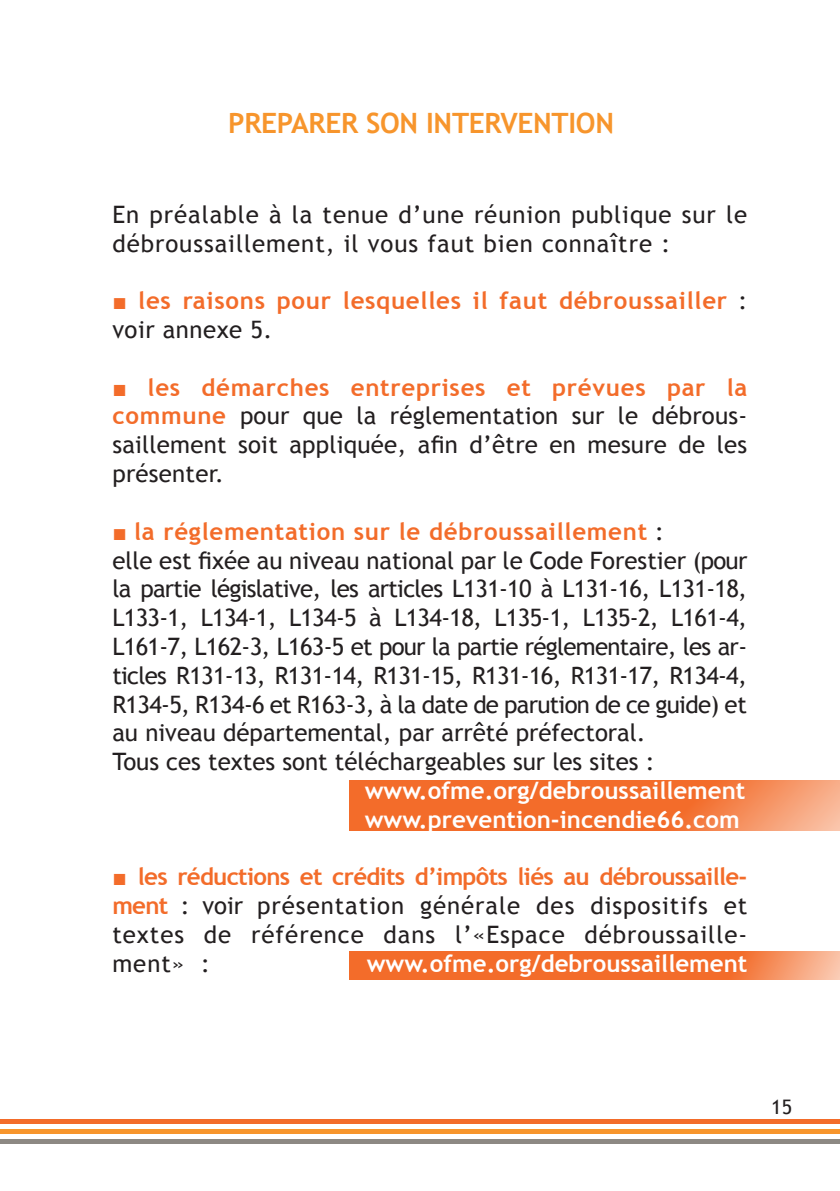
<style>
.page{position:relative;width:840px;height:1191px;background:#fff}
.page>*{position:absolute;margin:0;border:0;box-sizing:border-box;transform-origin:0 0}
.t1{font:700 28px "Trebuchet MS";letter-spacing:-.01em;color:#f7952c}
.t2{font:24px/28.8px "Trebuchet MS";letter-spacing:.01em;color:#231f20;text-align:justify}
.t3{font:700 24px/28.8px "Trebuchet MS";letter-spacing:.03em;color:#f36c2a}
.t4{font:24px/28.8px "Trebuchet MS";letter-spacing:.04em;color:#231f20}
.t5{font:700 24px "Trebuchet MS";color:#fff}
.t6{font:20px "Trebuchet MS";color:#231f20}
.s1{font-family:"Times New Roman";font-weight:400}
.s2{font-weight:400;color:#231f20}
.s3{font-family:"Arial";font-weight:900;color:#f36c2a}
.s4{font-weight:700;color:#f36c2a}
.s5{font-weight:700;color:#fff}
</style>
<div class="page">
<svg style="left:349px;top:951px;width:490px;height:29px;fill:#f36c2a"></svg>
<svg style="left:349px;top:780px;width:490px;height:50px;fill:#f36c2a"></svg>
<hr style="left:0;top:1119px;width:839px;height:4px;background:#f36c2a">
<div style="left:0;top:1129px;width:839px;height:5px;background:#f7952c"></div>
<hr style="left:0;top:1139px;width:839px;height:4px;background:#8d8983">
<p class="t1" style="left:228px;top:106px;width:387px">PREPARER SON INTERVENTION</p>
<p class="t4" style="left:112px;top:200px;width:636px">En préalable à la tenue d’une réunion publique sur le débroussaillement, il vous faut bien connaître :</p>
<p class="t3" style="left:112px;top:286px;width:636px"><span class="s1">■</span> les raisons pour lesquelles il faut débroussailler <span class="s2">: voir annexe 5.</span></p>
<p class="t2" style="left:112px;top:373px;width:636px"><span class="s3">■</span> <span class="s4">les démarches entreprises et prévues par la commune</span> pour que la réglementation sur le débrous&shy;saillement soit appliquée, afin d’être en mesure de les présenter.</p>
<p class="t3" style="left:112px;top:517px;width:553px"><span class="s1">■</span> la réglementation sur le débroussaillement <span class="s2">:</span></p>
<p class="t2" style="left:112px;top:546px;width:636px">elle est fixée au niveau national par le Code Forestier (pour la partie législative, les articles L131-10 à L131-16, L131-18, L133-1, L134-1, L134-5 à L134-18, L135-1, L135-2, L161-4, L161-7, L162-3, L163-5 et pour la partie réglementaire, les ar&shy;ticles R131-13, R131-14, R131-15, R131-16, R131-17, R134-4, R134-5, R134-6 et R163-3, à la date de parution de ce guide) et au niveau départemental, par arrêté préfectoral.</p>
<p class="t2" style="left:364px;top:747px;width:382px;text-indent:-252px">Tous ces textes sont téléchargeables sur les sites : <span class="s5">www.ofme.org/debroussaillement</span></p>
<p class="t5" style="left:364px;top:804px;width:376px">www.prevention-incendie66.com</p>
<p class="t2" style="left:112px;top:863px;width:636px"><span class="s3">■</span> <span class="s4">les réductions et crédits d’impôts liés au débroussaille&shy;ment</span> : voir présentation générale des dispositifs et textes de référence dans l’«Espace débroussaille&shy;ment» :</p>
<p class="t5" style="left:366px;top:948px;width:382px">www.ofme.org/debroussaillement</p>
<p class="t6" style="left:770px;top:1095px;width:22px">15</p>
</div>
